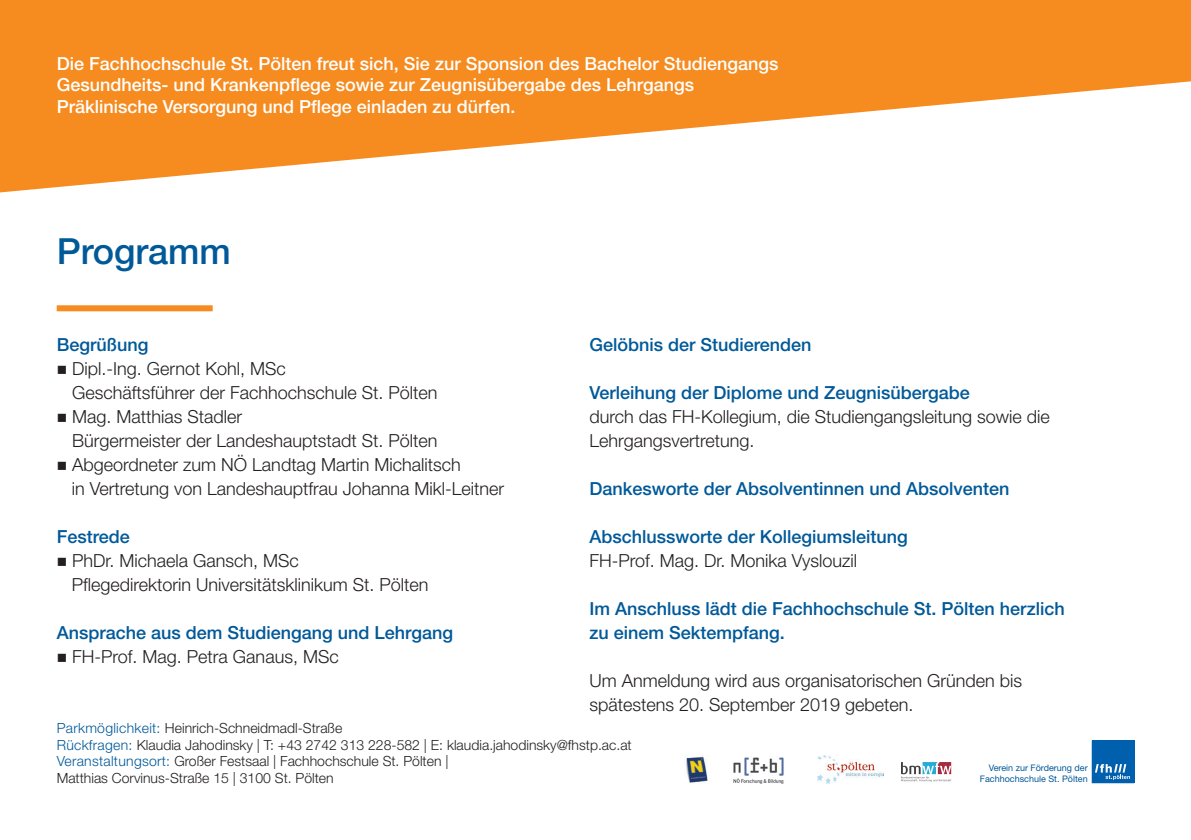
<style>
.page{position:relative;width:1191px;height:840px;background:#fff}
.page>*{position:absolute;margin:0;border:0;box-sizing:border-box;transform-origin:0 0}
.t1{font:500 36px "Helvetica Neue LT Pro";color:#005999}
.t2{font:300 18px "Helvetica Neue LT Pro";color:#231f20}
.t3{font:500 18px "Helvetica Neue LT Pro";color:#005999}
.t4{font:500 18px "Helvetica Neue LT Pro";color:#fff}
.t5{font:300 14px "Helvetica Neue LT Pro";color:#231f20}
.t6{font:9px "Helvetica Neue LT Pro";color:#005999}
.s1{color:#005999}
</style>
<div class="page">
<svg style="left:0;top:0;width:1191px;height:192px;fill:#f68b1f"></svg>
<img style="left:733px;top:757px;width:51px;height:27px">
<svg style="left:1091px;top:740px;width:43px;height:42px;background:#1c70b6"></svg>
<img style="left:817px;top:755px;width:66px;height:27px">
<img style="left:686px;top:757px;width:22px;height:25px">
<svg style="left:901px;top:762px;width:50px;height:19px"></svg>
<div style="left:57px;top:305px;width:156px;height:6px;background:#f68b1f"></div>
<p class="t4" style="left:57px;top:52px;width:723px">Die Fachhochschule St. Pölten freut sich, Sie zur Sponsion des Bachelor Studiengangs</p>
<p class="t4" style="left:57px;top:74px;width:639px">Gesundheits- und Krankenpflege sowie zur Zeugnisübergabe des Lehrgangs</p>
<p class="t4" style="left:57px;top:96px;width:460px">Präklinische Versorgung und Pflege einladen zu dürfen.</p>
<p class="t1" style="left:57px;top:229px;width:176px">Programm</p>
<p class="t3" style="left:57px;top:333px;width:93px">Begrüßung</p>
<p class="t2" style="left:57px;top:357px;width:231px">■ Dipl.-Ing. Gernot Kohl, MSc</p>
<p class="t2" style="left:72px;top:381px;width:367px">Geschäftsführer der Fachhochschule St. Pölten</p>
<p class="t2" style="left:57px;top:405px;width:187px">■ Mag. Matthias Stadler</p>
<p class="t2" style="left:72px;top:429px;width:367px">Bürgermeister der Landeshauptstadt St. Pölten</p>
<p class="t2" style="left:57px;top:453px;width:405px">■ Abgeordneter zum NÖ Landtag Martin Michalitsch</p>
<p class="t2" style="left:72px;top:477px;width:434px">in Vertretung von Landeshauptfrau Johanna Mikl-Leitner</p>
<p class="t3" style="left:57px;top:525px;width:75px">Festrede</p>
<p class="t2" style="left:57px;top:549px;width:244px">■ PhDr. Michaela Gansch, MSc</p>
<p class="t2" style="left:72px;top:573px;width:358px">Pflegedirektorin Universitätsklinikum St. Pölten</p>
<p class="t3" style="left:57px;top:621px;width:398px">Ansprache aus dem Studiengang und Lehrgang</p>
<p class="t2" style="left:57px;top:645px;width:283px">■ FH-Prof. Mag. Petra Ganaus, MSc</p>
<p class="t3" style="left:589px;top:333px;width:224px">Gelöbnis der Studierenden</p>
<p class="t3" style="left:589px;top:381px;width:382px">Verleihung der Diplome und Zeugnisübergabe</p>
<p class="t2" style="left:589px;top:405px;width:462px">durch das FH-Kollegium, die Studiengangsleitung sowie die</p>
<p class="t2" style="left:589px;top:429px;width:167px">Lehrgangsvertretung.</p>
<p class="t3" style="left:589px;top:477px;width:422px">Dankesworte der Absolventinnen und Absolventen</p>
<p class="t3" style="left:589px;top:525px;width:320px">Abschlussworte der Kollegiumsleitung</p>
<p class="t2" style="left:589px;top:549px;width:269px">FH-Prof. Mag. Dr. Monika Vyslouzil</p>
<p class="t3" style="left:589px;top:597px;width:477px">Im Anschluss lädt die Fachhochschule St. Pölten herzlich</p>
<p class="t3" style="left:589px;top:621px;width:197px">zu einem Sektempfang.</p>
<p class="t2" style="left:589px;top:669px;width:434px">Um Anmeldung wird aus organisatorischen Gründen bis</p>
<p class="t2" style="left:589px;top:693px;width:326px">spätestens 20. September 2019 gebeten.</p>
<p class="t5" style="left:57px;top:718px;width:287px"><span class="s1">Parkmöglichkeit:</span> Heinrich-Schneidmadl-Straße</p>
<p class="t5" style="left:57px;top:735px;width:576px"><span class="s1">Rückfragen:</span> Klaudia Jahodinsky | T: +43 2742 313 228-582 | E: klaudia.jahodinsky@fhstp.ac.at</p>
<p class="t5" style="left:57px;top:752px;width:393px"><span class="s1">Veranstaltungsort:</span> Großer Festsaal | Fachhochschule St. Pölten |</p>
<p class="t5" style="left:57px;top:769px;width:278px">Matthias Corvinus-Straße 15 | 3100 St. Pölten</p>
<p class="t6" style="left:988px;top:762px;width:101px">Verein zur Förderung der</p>
<p class="t6" style="left:979px;top:772px;width:109px">Fachhochschule St. Pölten</p>
</div>
